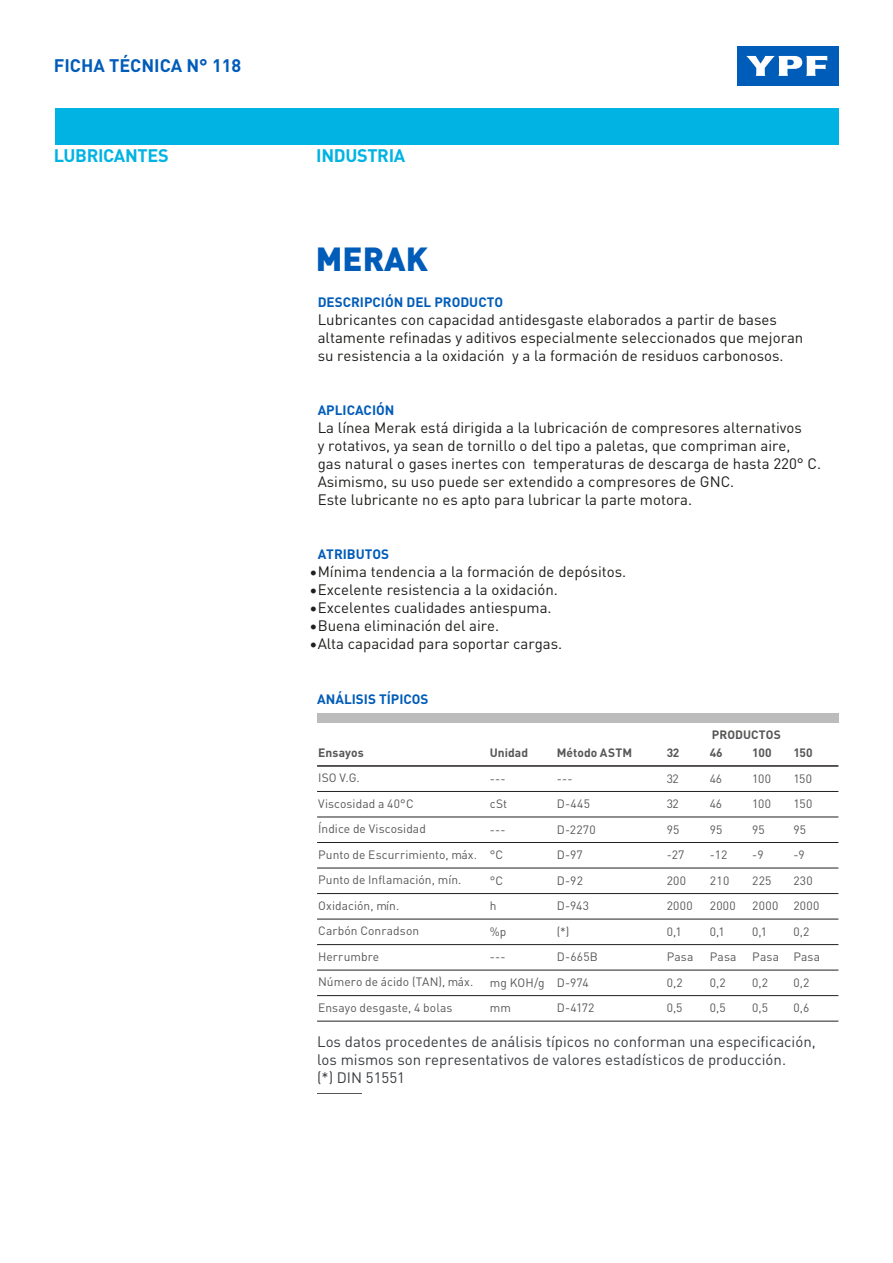
<style>
.page{position:relative;width:893px;height:1263px;background:#fff}
.page>*{position:absolute;margin:0;border:0;box-sizing:border-box;transform-origin:0 0}
.t1{font:900 33px "DIN";color:#005cb9}
.t2{font:700 18px "DIN";letter-spacing:-.02em;color:#00b3e3}
.t3{font:700 18px "DIN";color:#005cb9}
.t4{font:15px/18px "DIN";color:#1d1d1b}
.t5{font:15px/18px "DIN";color:#393c3f}
.t6{font:700 13.5px "DIN";color:#005cb9}
.t7{font:12px/25.5px "DIN";letter-spacing:.01em;color:#575756}
.t8{font:700 12px "DIN";letter-spacing:.01em;color:#575756}
.s1{color:#231f20}
</style>
<div class="page">
<hr style="left:317px;top:1094px;width:44px;height:1px;background:#575756">
<div style="left:317px;top:713px;width:521px;height:9px;background:#bdbcbc"></div>
<hr style="left:317px;top:765px;width:521px;height:2px;background:#231f20">
<hr style="left:317px;top:791px;width:521px;height:1px;background:#231f20">
<hr style="left:317px;top:817px;width:521px;height:1px;background:#231f20">
<hr style="left:317px;top:842px;width:521px;height:1px;background:#231f20">
<hr style="left:317px;top:868px;width:521px;height:1px;background:#231f20">
<hr style="left:317px;top:893px;width:521px;height:1px;background:#231f20">
<hr style="left:317px;top:919px;width:521px;height:1px;background:#231f20">
<hr style="left:317px;top:944px;width:521px;height:1px;background:#231f20">
<hr style="left:317px;top:970px;width:521px;height:1px;background:#231f20">
<hr style="left:317px;top:995px;width:521px;height:1px;background:#231f20">
<hr style="left:317px;top:1021px;width:521px;height:1px;background:#231f20">
<div style="left:737px;top:46px;width:102px;height:40px;background:#005cb9"></div>
<svg style="left:746px;top:56px;width:81px;height:20px"></svg>
<div style="left:55px;top:108px;width:783px;height:36px;background:#00b3e3"></div>
<p class="t3" style="left:54px;top:54px;width:189px">FICHA TÉCNICA N° 118</p>
<p class="t2" style="left:54px;top:144px;width:116px">LUBRICANTES</p>
<p class="t2" style="left:316px;top:144px;width:91px">INDUSTRIA</p>
<h1 class="t1" style="left:316px;top:237px;width:114px">MERAK</h1>
<p class="t6" style="left:318px;top:293px;width:187px">DESCRIPCIÓN DEL PRODUCTO</p>
<p class="t4" style="left:318px;top:310px;width:487px">Lubricantes con capacidad antidesgaste elaborados a partir de bases altamente refinadas y aditivos especialmente seleccionados que mejoran su resistencia a la oxidación y a la formación de residuos carbonosos.</p>
<p class="t6" style="left:318px;top:401px;width:78px">APLICACIÓN</p>
<p class="t4" style="left:318px;top:418px;width:505px">La línea Merak está dirigida a la lubricación de compresores alternativos<br>y rotativos, ya sean de tornillo o del tipo a paletas, que compriman aire,<br>gas natural o gases inertes con temperaturas de descarga de hasta 220° C.<br>Asimismo, su uso puede ser extendido a compresores de GNC.<br>Este lubricante no es apto para lubricar la parte motora.</p>
<p class="t6" style="left:318px;top:545px;width:73px">ATRIBUTOS</p>
<p class="t4" style="left:309px;top:562px;width:318px"><span class="s1">•</span>Mínima tendencia a la formación de depósitos.</p>
<p class="t4" style="left:309px;top:580px;width:250px"><span class="s1">•</span>Excelente resistencia a la oxidación.</p>
<p class="t4" style="left:309px;top:598px;width:244px"><span class="s1">•</span>Excelentes cualidades antiespuma.</p>
<p class="t4" style="left:309px;top:616px;width:191px"><span class="s1">•</span>Buena eliminación del aire.</p>
<p class="t4" style="left:309px;top:634px;width:254px"><span class="s1">•</span>Alta capacidad para soportar cargas.</p>
<p class="t6" style="left:317px;top:690px;width:113px">ANÁLISIS TÍPICOS</p>
<p class="t8" style="left:318px;top:744px;width:47px">Ensayos</p>
<p class="t7" style="left:318px;top:765px;width:160px">ISO V.G.<br>Viscosidad a 40°C<br>Índice de Viscosidad<br>Punto de Escurrimiento, máx.<br>Punto de Inflamación, mín.<br>Oxidación, mín.<br>Carbón Conradson<br>Herrumbre<br>Número de ácido (TAN), máx.<br>Ensayo desgaste, 4 bolas</p>
<p class="t8" style="left:490px;top:745px;width:40px">Unidad</p>
<p class="t7" style="left:490px;top:765px;width:56px">---<br>cSt<br>---<br>°C<br>°C<br>h<br>%p<br>---<br>mg KOH/g mm</p>
<p class="t8" style="left:557px;top:745px;width:77px">Método ASTM</p>
<p class="t7" style="left:557px;top:765px;width:42px">---<br>D-445<br>D-2270<br>D-97<br>D-92<br>D-943 (*)<br>D-665B<br>D-974<br>D-4172</p>
<p class="t8" style="left:667px;top:745px;width:14px">32</p>
<p class="t7" style="left:667px;top:765px;width:28px">32<br>32<br>95 -27<br>200<br>2000<br>0,1<br>Pasa<br>0,2<br>0,5</p>
<p class="t8" style="left:712px;top:727px;width:71px">PRODUCTOS</p>
<p class="t8" style="left:710px;top:745px;width:14px">46</p>
<p class="t7" style="left:710px;top:765px;width:28px">46<br>46<br>95 -12<br>210<br>2000<br>0,1<br>Pasa<br>0,2<br>0,5</p>
<p class="t8" style="left:752px;top:745px;width:21px">100</p>
<p class="t7" style="left:752px;top:765px;width:28px">100<br>100<br>95 -9<br>225<br>2000<br>0,1<br>Pasa<br>0,2<br>0,5</p>
<p class="t8" style="left:793px;top:745px;width:21px">150</p>
<p class="t7" style="left:793px;top:765px;width:28px">150<br>150<br>95 -9<br>230<br>2000<br>0,2<br>Pasa<br>0,2<br>0,6</p>
<p class="t5" style="left:317px;top:1033px;width:500px">Los datos procedentes de análisis típicos no conforman una especificación, los mismos son representativos de valores estadísticos de producción.<br>(*) DIN 51551</p>
</div>
